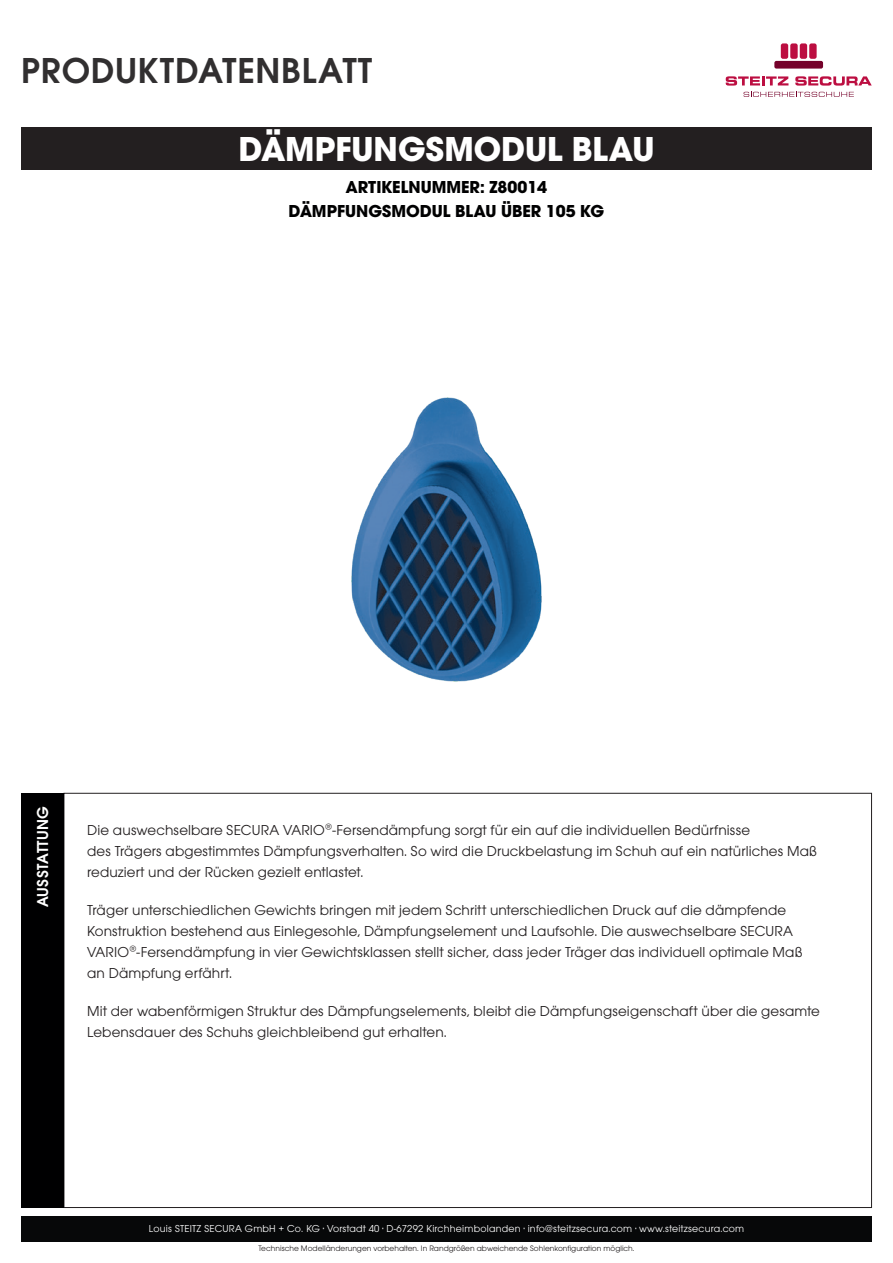
<style>
.page{position:relative;width:893px;height:1263px;background:#fff}
.page>*{position:absolute;margin:0;border:0;box-sizing:border-box;transform-origin:0 0}
.t1{font:600 37.5px "Avant Gard Goth EF";letter-spacing:.02em;color:#312f30}
.t2{font:700 36px "Avant Gard Goth EF";color:#fff}
.t3{font:700 18px/24px "Avant Gard Goth EF";color:#000001;text-align:center}
.t4{font:600 16.5px "Avant Gard Goth EF";letter-spacing:.02em;color:#fff}
.t5{font:15px/21px "Avant Gard Goth EF";letter-spacing:.005em;color:#231f20}
.t6{font:10.5px "Avant Gard Goth EF";letter-spacing:.02em;color:#fff}
.t7{font:8.25px "Avant Gard Goth EF";color:#231f20}
</style>
<div class="page">
<div style="left:21px;top:1216px;width:851px;height:26px;background:#070809"></div>
<svg style="left:726px;top:76px;width:62px;height:10px"></svg>
<svg style="left:795px;top:76px;width:77px;height:10px"></svg>
<div style="left:774px;top:61px;width:49px;height:8px;background:#75012a;border-radius:2px"></div>
<div style="left:781px;top:43px;width:7px;height:16px;background:#bc0e41;border-radius:2px"></div>
<div style="left:790px;top:43px;width:8px;height:16px;background:#bc0e41;border-radius:2px"></div>
<div style="left:800px;top:43px;width:7px;height:16px;background:#bc0e41;border-radius:2px"></div>
<div style="left:809px;top:43px;width:8px;height:16px;background:#bc0e41;border-radius:2px"></div>
<svg style="left:744px;top:92px;width:110px;height:5px"></svg>
<div style="left:21px;top:128px;width:851px;height:42px;background:#231f20"></div>
<div style="left:21px;top:793px;width:43px;height:415px;background:#000001"></div>
<img style="left:351px;top:397px;width:191px;height:285px">
<h1 class="t1" style="left:21px;top:48px;width:353px">PRODUKTDATENBLATT</h1>
<h2 class="t2" style="left:239px;top:127px;width:417px">DÄMPFUNGSMODUL BLAU</h2>
<p class="t3" style="left:289px;top:175px;width:317px">ARTIKELNUMMER: Z80014<br>DÄMPFUNGSMODUL BLAU ÜBER 105 KG</p>
<p class="t4" style="left:33px;top:907px;width:103px;rotate:-90deg">AUSSTATTUNG</p>
<p class="t5" style="left:87px;top:819px;width:731px">Die auswechselbare SECURA VARIO®-Fersendämpfung sorgt für ein auf die individuellen Bedürfnisse<br>des Trägers abgestimmtes Dämpfungsverhalten. So wird die Druckbelastung im Schuh auf ein natürliches Maß reduziert und der Rücken gezielt entlastet.</p>
<p class="t5" style="left:87px;top:899px;width:717px">Träger unterschiedlichen Gewichts bringen mit jedem Schritt unterschiedlichen Druck auf die dämpfende Konstruktion bestehend aus Einlegesohle, Dämpfungselement und Laufsohle. Die auswechselbare SECURA VARIO®-Fersendämpfung in vier Gewichtsklassen stellt sicher, dass jeder Träger das individuell optimale Maß an Dämpfung erfährt.</p>
<p class="t5" style="left:87px;top:1000px;width:734px">Mit der wabenförmigen Struktur des Dämpfungselements, bleibt die Dämpfungseigenschaft über die gesamte<br>Lebensdauer des Schuhs gleichbleibend gut erhalten.</p>
<p class="t6" style="left:149px;top:1223px;width:597px">Louis STEITZ SECURA GmbH + Co. KG · Vorstadt 40 · D-67292 Kirchheimbolanden · info@steitzsecura.com · www.steitzsecura.com</p>
<p class="t7" style="left:258px;top:1244px;width:378px">Technische Modelländerungen vorbehalten. In Randgrößen abweichende Sohlenkonfiguration möglich.</p>
</div>
